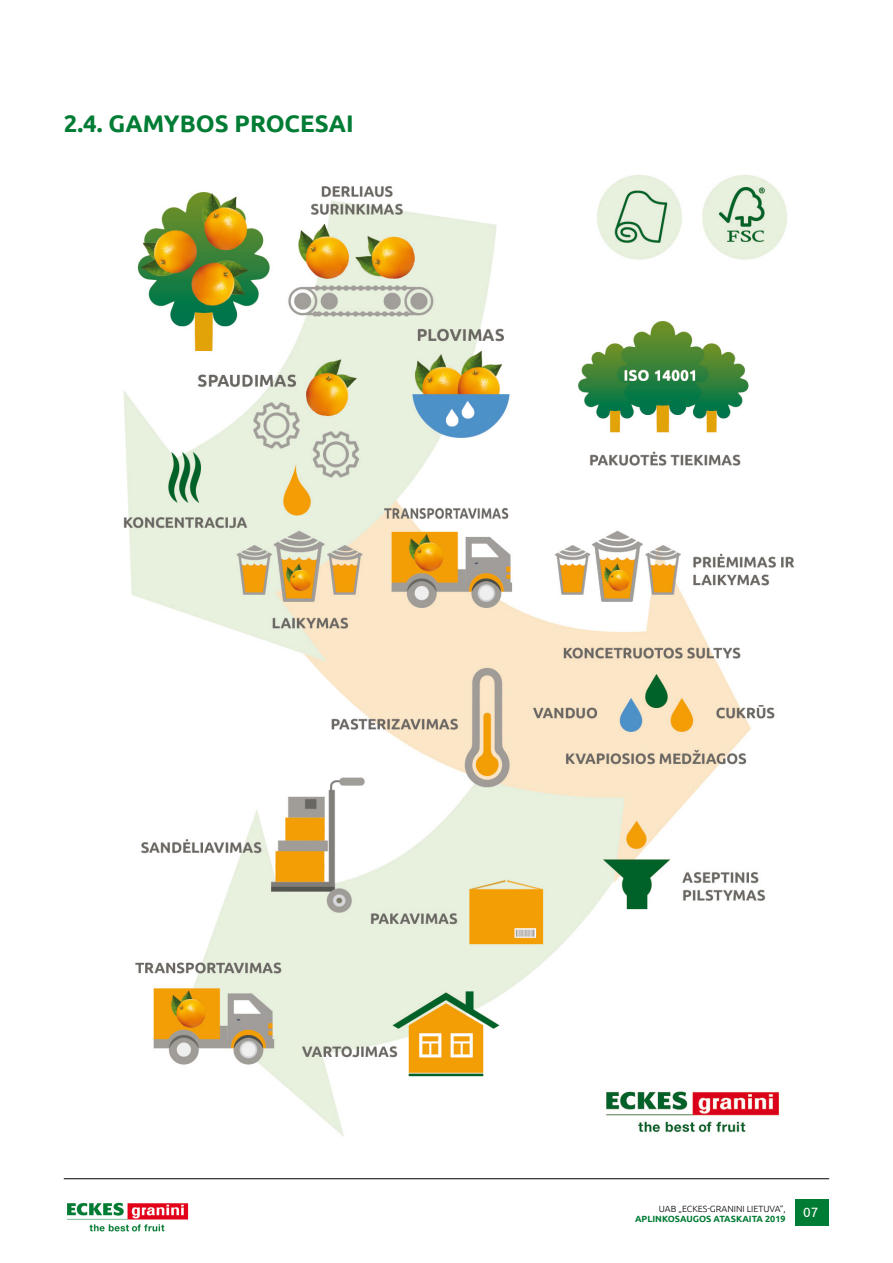
<style>
.page{position:relative;width:893px;height:1263px;background:#fff}
.page>*{position:absolute;margin:0;border:0;box-sizing:border-box;transform-origin:0 0}
.t1{font:700 24px "Ubuntu";color:#007c34}
.t2{font:13.5px "Ubuntu";color:#fff}
.t3{font:300 9px "Ubuntu";color:#000}
.t4{font:700 9px "Ubuntu";color:#007c34}
</style>
<div class="page">
<img style="left:123px;top:175px;width:672px;height:962px">
<hr style="left:64px;top:1178px;width:765px;height:1px;background:#000">
<div style="left:795px;top:1199px;width:34px;height:26px;background:#007c34"></div>
<img style="left:67px;top:1202px;width:122px;height:30px">
<h1 class="t1" style="left:64px;top:109px;width:291px">2.4. GAMYBOS PROCESAI</h1>
<p class="t3" style="left:659px;top:1203px;width:128px">UAB „ECKES-GRANINI LIETUVA“,</p>
<p class="t4" style="left:635px;top:1213px;width:152px">APLINKOSAUGOS ATASKAITA 2019</p>
<h2 class="t2" style="left:803px;top:1204px;width:17px">07</h2>
</div>
